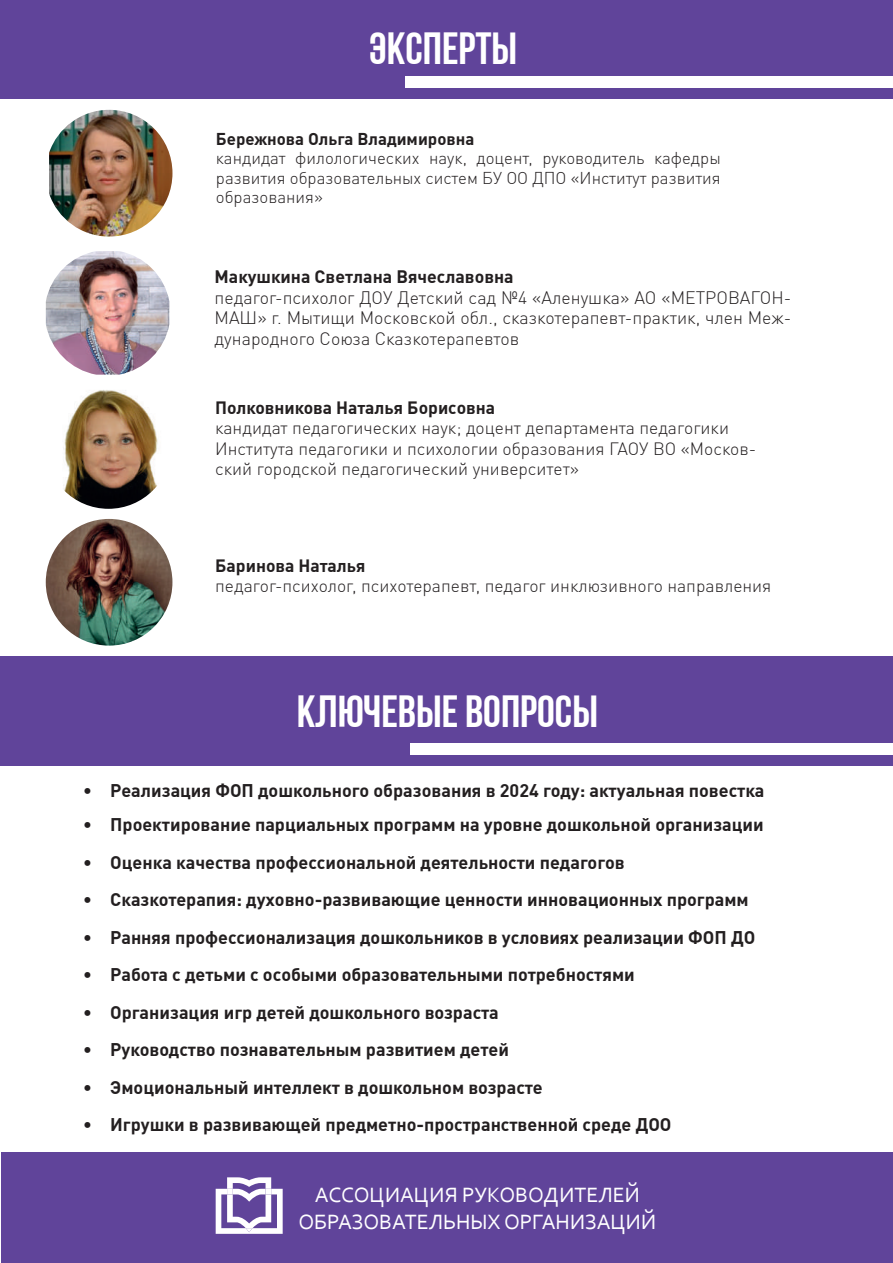
<style>
.page{position:relative;width:893px;height:1263px;background:#fff}
.page>*{position:absolute;margin:0;border:0;box-sizing:border-box;transform-origin:0 0}
.t1{font:45px "Bebas Neue Cyrillic";color:#fff}
.t2{font:21.75px/26.1px "Corbel";color:#fff;text-align:center}
.t3{font:700 18px "DIN Cyr";color:#231f20}
.t4{font:300 17.7px/20.7px "DIN Cyr";color:#231f20;text-align:justify}
.t5{font:700 17.7px "DIN Cyr";color:#231f20}
.t6{font:300 17.55px/20.4px "DIN Cyr";color:#231f20}
.t7{font:700 17.55px "DIN Cyr";color:#231f20}
.t8{font:300 16.8px/19.6px "DIN Cyr";color:#231f20;text-align:justify}
.t9{font:700 16.8px "DIN Cyr";color:#231f20}
</style>
<div class="page">
<div style="left:1px;top:1153px;width:892px;height:110px;background:#60449a"></div>
<div style="left:0;top:656px;width:893px;height:110px;background:#60449a"></div>
<div style="left:0;top:0;width:893px;height:99px;background:#60449a"></div>
<img style="left:49px;top:110px;width:123px;height:127px">
<div style="left:410px;top:744px;width:483px;height:11px;background:#fff"></div>
<div style="left:406px;top:76px;width:487px;height:11px;background:#fff"></div>
<svg style="left:216px;top:1177px;width:67px;height:57px"></svg>
<img style="left:46px;top:251px;width:123px;height:124px">
<img style="left:63px;top:390px;width:95px;height:119px">
<img style="left:46px;top:519px;width:126px;height:127px;border-radius:63px">
<h1 class="t1" style="left:369px;top:23px;width:149px">эксперты</h1>
<p class="t9" style="left:216px;top:129px;width:260px">Бережнова Ольга Владимировна</p>
<p class="t8" style="left:216px;top:149px;width:506px">кандидат филологических наук, доцент, руководитель кафедры развития образовательных систем БУ ОО ДПО «Институт развития образования»</p>
<p class="t5" style="left:215px;top:266px;width:301px">Макушкина Светлана Вячеславовна</p>
<p class="t4" style="left:215px;top:287px;width:578px">педагог-психолог ДОУ Детский сад №4 «Аленушка» АО «МЕТРОВАГОН-МАШ» г. Мытищи Московской обл., сказкотерапевт-практик, член Меж&shy;дународного Союза Сказкотерапевтов</p>
<p class="t7" style="left:215px;top:397px;width:282px">Полковникова Наталья Борисовна</p>
<p class="t6" style="left:215px;top:418px;width:543px">кандидат педагогических наук; доцент департамента педагогики<br>Института педагогики и психологии образования ГАОУ ВО «Москов&shy;ский городской педагогический университет»</p>
<p class="t7" style="left:215px;top:555px;width:152px">Баринова Наталья</p>
<p class="t6" style="left:215px;top:576px;width:558px">педагог-психолог, психотерапевт, педагог инклюзивного направления</p>
<h1 class="t1" style="left:297px;top:686px;width:303px">ключевые вопросы</h1>
<p class="t3" style="left:83px;top:779px;width:683px">• Реализация ФОП дошкольного образования в 2024 году: актуальная повестка</p>
<p class="t3" style="left:83px;top:814px;width:682px">• Проектирование парциальных программ на уровне дошкольной организации</p>
<p class="t3" style="left:83px;top:851px;width:543px">• Оценка качества профессиональной деятельности педагогов</p>
<p class="t3" style="left:83px;top:889px;width:667px">• Сказкотерапия: духовно-развивающие ценности инновационных программ</p>
<p class="t3" style="left:83px;top:926px;width:673px">• Ранняя профессионализация дошкольников в условиях реализации ФОП ДО</p>
<p class="t3" style="left:83px;top:964px;width:553px">• Работа с детьми с особыми образовательными потребностями</p>
<p class="t3" style="left:83px;top:1001px;width:417px">• Организация игр детей дошкольного возраста</p>
<p class="t3" style="left:83px;top:1039px;width:427px">• Руководство познавательным развитием детей</p>
<p class="t3" style="left:83px;top:1076px;width:461px">• Эмоциональный интеллект в дошкольном возрасте</p>
<p class="t3" style="left:83px;top:1114px;width:590px">• Игрушки в развивающей предметно-пространственной среде ДОО</p>
<p class="t2" style="left:298px;top:1181px;width:359px">АССОЦИАЦИЯ РУКОВОДИТЕЛЕЙ<br>ОБРАЗОВАТЕЛЬНЫХ ОРГАНИЗАЦИЙ</p>
</div>
